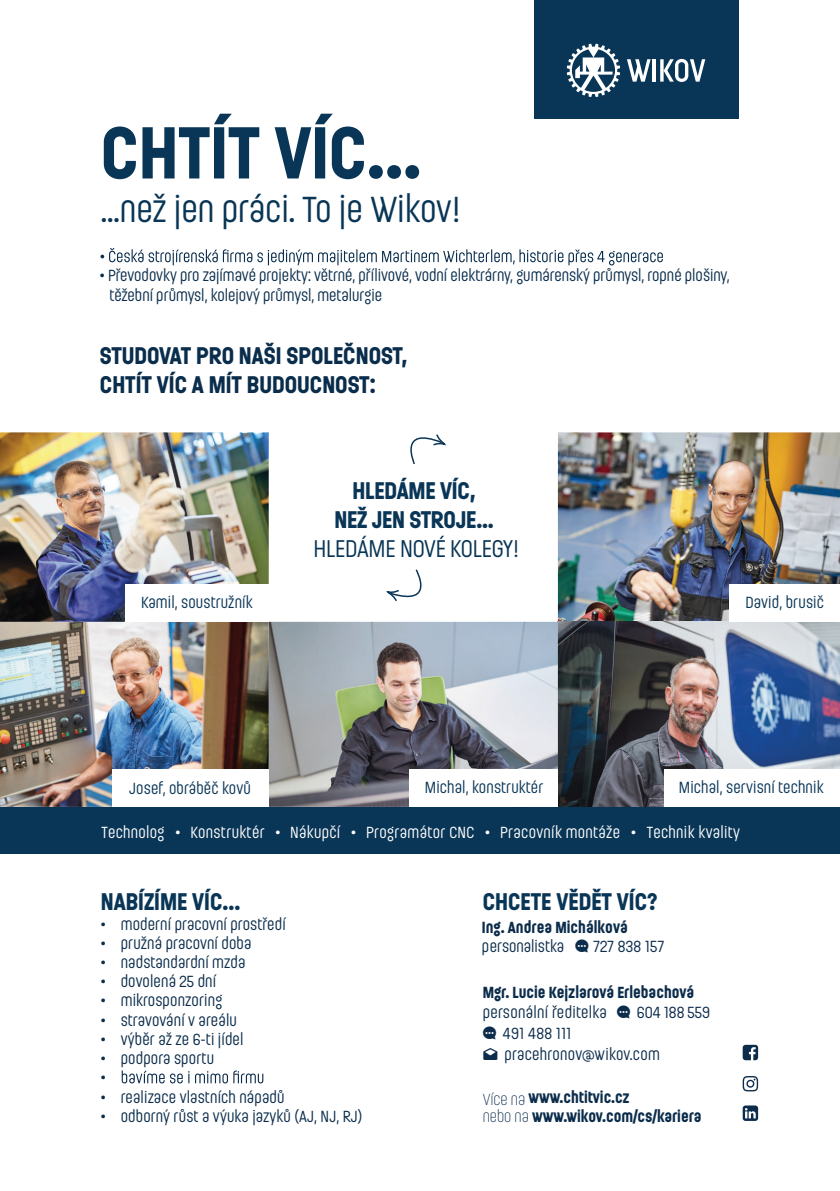
<style>
.page{position:relative;width:840px;height:1191px;background:#fff}
.page>*{position:absolute;margin:0;border:0;box-sizing:border-box;transform-origin:0 0}
.t1{font:700 73.2px "Ladislav W";color:#093556}
.t2{font:36px "Ladislav W";color:#093556}
.t3{font:700 24px/28.8px "Ladislav W";color:#093556;text-align:center}
.t4{font:700 24px/28.8px "Ladislav W";color:#0a2d4c}
.t5{font:24px "Ladislav W";letter-spacing:-.01em;color:#093556}
.t6{font:16px/19.2px "Ladislav W";letter-spacing:.01em;color:#0b2c4b}
.t7{font:16px/19.2px "Ladislav W";color:#0a2d4c}
.t8{font:700 16px/19.2px "Ladislav W";color:#0b2c4b}
.t9{font:16px "Ladislav W";letter-spacing:.01em;color:#093556}
.t10{font:16px "Ladislav W";letter-spacing:.02em;color:#fff}
.s1{font-family:"Ladislav Light W";font-weight:400}
</style>
<div class="page">
<svg style="left:100px;top:248px;width:562px;height:17px"></svg>
<div style="left:1px;top:807px;width:838px;height:46px;background:#093556"></div>
<img style="left:557px;top:432px;width:282px;height:375px">
<img style="left:0;top:622px;width:557px;height:185px">
<img style="left:0;top:432px;width:268px;height:190px">
<svg style="left:122px;top:1070px;width:141px;height:13px"></svg>
<svg style="left:410px;top:434px;width:36px;height:31px"></svg>
<svg style="left:386px;top:569px;width:36px;height:33px"></svg>
<div style="left:534px;top:0;width:204px;height:118px;background:#093556"></div>
<svg style="left:566px;top:44px;width:53px;height:53px"></svg>
<svg style="left:627px;top:59px;width:23px;height:23px"></svg>
<hr style="left:652px;top:59px;width:3px;height:23px;background:#fff">
<svg style="left:660px;top:59px;width:45px;height:23px"></svg>
<div style="left:112px;top:769px;width:156px;height:38px;background:#fff"></div>
<div style="left:408px;top:769px;width:149px;height:38px;background:#fff"></div>
<div style="left:125px;top:584px;width:143px;height:38px;background:#fff"></div>
<div style="left:728px;top:584px;width:111px;height:38px;background:#fff"></div>
<div style="left:663px;top:769px;width:176px;height:38px;background:#fff"></div>
<svg style="left:742px;top:1044px;width:15px;height:16px"></svg>
<svg style="left:742px;top:1076px;width:15px;height:15px"></svg>
<svg style="left:742px;top:1105px;width:15px;height:16px"></svg>
<h1 class="t1" style="left:101px;top:107px;width:322px">CHTÍT VÍC...</h1>
<h2 class="t2" style="left:101px;top:187px;width:361px">...než jen práci. To je Wikov!</h2>
<p class="t7" style="left:109px;top:266px;width:621px;text-indent:-10px">• Převodovky pro zajímavé projekty: větrné, přílivové, vodní elektrárny, gumárenský průmysl, ropné plošiny, těžební průmysl, kolejový průmysl, metalurgie</p>
<h3 class="t4" style="left:100px;top:340px;width:309px">STUDOVAT PRO NAŠI SPOLEČNOST,<br>CHTÍT VÍC A MÍT BUDOUCNOST:</h3>
<h3 class="t3" style="left:334px;top:476px;width:161px">HLEDÁME VÍC,<br>NEŽ JEN STROJE...</h3>
<h3 class="t5" style="left:313px;top:534px;width:207px">HLEDÁME NOVÉ KOLEGY!</h3>
<p class="t9" style="left:141px;top:593px;width:113px">Kamil, soustružník</p>
<p class="t9" style="left:745px;top:593px;width:80px">David, brusič</p>
<p class="t9" style="left:129px;top:778px;width:123px">Josef, obráběč kovů</p>
<p class="t9" style="left:424px;top:777px;width:120px">Michal, konstruktér</p>
<p class="t9" style="left:678px;top:777px;width:146px">Michal, servisní technik</p>
<p class="t10" style="left:101px;top:822px;width:640px">Technolog • Konstruktér • Nákupčí • Programátor CNC • Pracovník montáže • Technik kvality</p>
<h3 class="t3" style="left:101px;top:887px;width:141px">NABÍZÍME VÍC...</h3>
<p class="t6" style="left:101px;top:914px;width:186px">• moderní pracovní prostředí</p>
<p class="t6" style="left:101px;top:933px;width:152px">• pružná pracovní doba</p>
<p class="t6" style="left:101px;top:952px;width:146px">• nadstandardní mzda</p>
<p class="t6" style="left:101px;top:971px;width:117px">• dovolená 25 dní</p>
<p class="t6" style="left:101px;top:990px;width:123px">• mikrosponzoring</p>
<p class="t6" style="left:101px;top:1010px;width:137px">• stravování v areálu</p>
<p class="t6" style="left:101px;top:1029px;width:144px">• výběr až ze 6-ti jídel</p>
<p class="t6" style="left:101px;top:1048px;width:115px">• podpora sportu •</p>
<p class="t6" style="left:101px;top:1086px;width:185px">• realizace vlastních nápadů</p>
<p class="t6" style="left:101px;top:1106px;width:263px">• odborný růst a výuka jazyků (AJ, NJ, RJ)</p>
<h3 class="t3" style="left:482px;top:887px;width:176px">CHCETE VĚDĚT VÍC?</h3>
<p class="t8" style="left:481px;top:917px;width:147px">Ing. Andrea Michálková</p>
<p class="t6" style="left:481px;top:936px;width:84px">personalistka</p>
<p class="t6" style="left:593px;top:936px;width:72px">727 838 157</p>
<p class="t8" style="left:482px;top:982px;width:213px">Mgr. Lucie Kejzlarová Erlebachová</p>
<p class="t6" style="left:482px;top:1001px;width:126px">personální ředitelka</p>
<p class="t6" style="left:636px;top:1001px;width:75px">604 188 559</p>
<p class="t6" style="left:502px;top:1022px;width:158px;line-height:21.2px">491 488 111 pracehronov@wikov.com</p>
<p class="t8" style="left:482px;top:1087px;width:220px"><span class="s1">Více na</span> www.chtitvic.cz<br><span class="s1">nebo na</span> www.wikov.com/cs/kariera</p>
</div>
